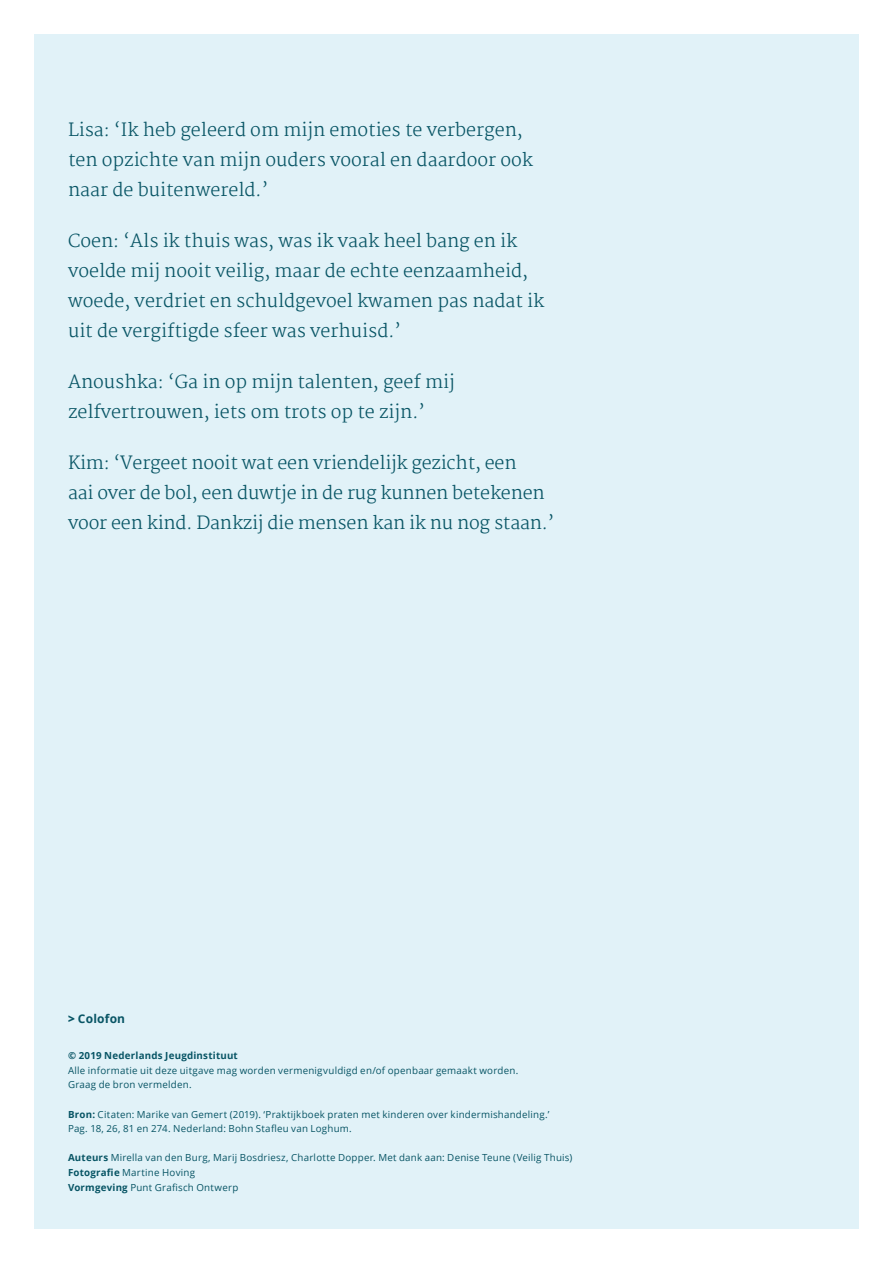
<style>
.page{position:relative;width:893px;height:1263px;background:#fff}
.page>*{position:absolute;margin:0;border:0;box-sizing:border-box;transform-origin:0 0}
.Body_schreef{font:300 18px/30px "Martel";color:#085565}
.body_schreefloos{font:700 12px "Open Sans";letter-spacing:.015em;color:#085565}
.body_schreefloos-2{font:9.75px/14.7px "Open Sans";letter-spacing:.025em;color:#085565}
.body_schreefloos-3{font:700 9.75px "Open Sans";letter-spacing:.025em;color:#085565}
.s1{font-weight:800}
.s2{font-weight:700}
</style>
<div class="page">
<div style="left:34px;top:34px;width:825px;height:1195px;background:#e1f2f8"></div>
<p class="Body_schreef" style="left:68px;top:115px;width:466px">Lisa: ‘Ik heb geleerd om mijn emoties te verbergen, ten opzichte van mijn ouders vooral en daardoor ook naar de buitenwereld.’</p>
<p class="Body_schreef" style="left:68px;top:226px;width:478px">Coen: ‘Als ik thuis was, was ik vaak heel bang en ik voelde mij nooit veilig, maar de echte eenzaamheid, woede, verdriet en schuldgevoel kwamen pas nadat ik uit de vergiftigde sfeer was verhuisd.’</p>
<p class="Body_schreef" style="left:68px;top:367px;width:388px">Anoushka: ‘Ga in op mijn talenten, geef mij zelfvertrouwen, iets om trots op te zijn.’</p>
<p class="Body_schreef" style="left:68px;top:448px;width:488px">Kim: ‘Vergeet nooit wat een vriendelijk gezicht, een<br>aai over de bol, een duwtje in de rug kunnen betekenen voor een kind. Dankzij die mensen kan ik nu nog staan.’</p>
<p class="body_schreefloos" style="left:68px;top:1010px;width:59px"><span class="s1">&gt;</span> Colofon</p>
<p class="body_schreefloos-3" style="left:68px;top:1048px;width:171px">© 2019 Nederlands Jeugdinstituut</p>
<p class="body_schreefloos-2" style="left:68px;top:1062px;width:452px">Alle informatie uit deze uitgave mag worden vermenigvuldigd en/of openbaar gemaakt worden.<br>Graag de bron vermelden.</p>
<p class="body_schreefloos-2" style="left:68px;top:1106px;width:483px"><span class="s2">Bron:</span> Citaten: Marike van Gemert (2019). ‘Praktijkboek praten met kinderen over kindermishandeling.’<br>Pag. 18, 26, 81 en 274. Nederland: Bohn Stafleu van Loghum.</p>
<p class="body_schreefloos-2" style="left:68px;top:1150px;width:506px"><span class="s2">Auteurs</span> Mirella van den Burg, Marij Bosdriesz, Charlotte Dopper. Met dank aan: Denise Teune (Veilig Thuis)</p>
<p class="body_schreefloos-2" style="left:68px;top:1165px;width:129px"><span class="s2">Fotografie</span> Martine Hoving</p>
<p class="body_schreefloos-2" style="left:68px;top:1179px;width:172px"><span class="s2">Vormgeving</span> Punt Grafisch Ontwerp</p>
</div>
